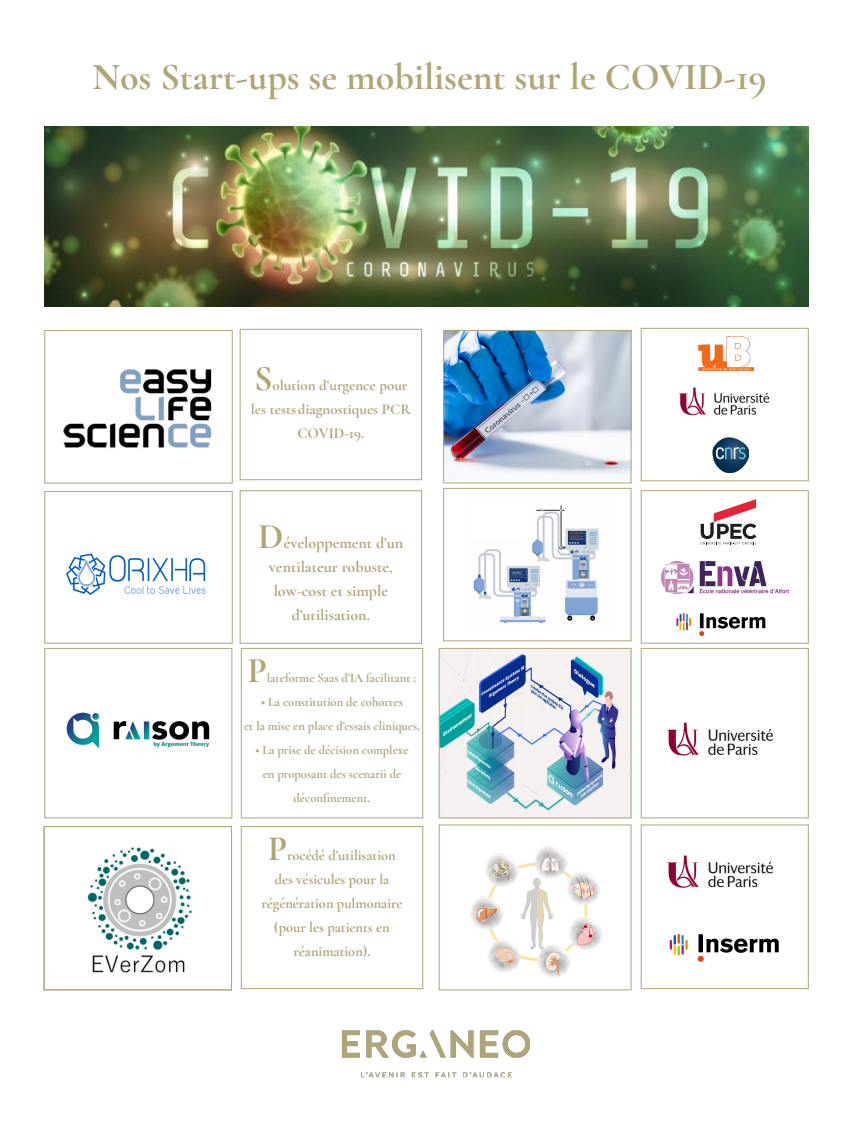
<style>
.page{position:relative;width:851px;height:1134px;background:#fff}
.page>*{position:absolute;margin:0;border:0;box-sizing:border-box;transform-origin:0 0}
.t1{font:700 38px "Cormorant Garamond";color:#afa577}
.t2{font:700 36px "Cormorant Garamond";color:#afa577}
.t3{font:700 36px "Cormorant Garamond";color:#afa577;scale:.96 1}
.t4{font:700 35.6px "Cormorant Garamond";color:#afa577}
.t5{font:700 16px/24px "Cormorant Garamond";color:#afa577}
.t6{font:700 15px "Cormorant Garamond";color:#afa577}
.t7{font:700 14.9px/24px "Cormorant Garamond";color:#afa577;text-align:center}
.t8{font:700 13px/24px "Cormorant Garamond";color:#afa577;text-align:center;scale:.96 1}
.s1{font-size:14px}
</style>
<div class="page">
<img style="left:45px;top:127px;width:763px;height:180px">
<img style="left:341px;top:1030px;width:190px;height:48px">
<img style="left:445px;top:332px;width:184px;height:143px">
<img style="left:441px;top:650px;width:188px;height:166px">
<img style="left:66px;top:712px;width:144px;height:36px">
<img style="left:87px;top:847px;width:105px;height:126px">
<img style="left:470px;top:847px;width:132px;height:130px">
<div style="left:439px;top:825px;width:192px;height:165px;border:1px solid #afa577"></div>
<img style="left:63px;top:369px;width:149px;height:79px">
<div style="left:45px;top:648px;width:187px;height:170px;border:1px solid #afa577"></div>
<div style="left:44px;top:826px;width:187px;height:164px;border:1px solid #afa577"></div>
<div style="left:241px;top:826px;width:182px;height:163px;border:1px solid #afa577"></div>
<div style="left:443px;top:330px;width:188px;height:153px;border:1px solid #afa577"></div>
<div style="left:443px;top:488px;width:188px;height:153px;border:1px solid #afa577"></div>
<div style="left:439px;top:648px;width:192px;height:170px;border:1px solid #afa577"></div>
<div style="left:241px;top:648px;width:182px;height:170px;border:1px solid #afa577"></div>
<div style="left:240px;top:329px;width:181px;height:151px;border:1px solid #afa577"></div>
<div style="left:641px;top:328px;width:167px;height:153px;border:1px solid #afa577"></div>
<img style="left:661px;top:561px;width:127px;height:32px">
<div style="left:641px;top:490px;width:167px;height:153px;border:1px solid #afa577"></div>
<div style="left:641px;top:648px;width:167px;height:170px;border:1px solid #afa577"></div>
<img style="left:669px;top:934px;width:110px;height:28px">
<div style="left:641px;top:825px;width:167px;height:164px;border:1px solid #afa577"></div>
<img style="left:679px;top:387px;width:91px;height:29px">
<img style="left:712px;top:437px;width:36px;height:36px">
<img style="left:667px;top:722px;width:106px;height:34px">
<img style="left:667px;top:855px;width:106px;height:33px">
<img style="left:698px;top:336px;width:55px;height:34px">
<img style="left:66px;top:553px;width:140px;height:42px">
<img style="left:473px;top:505px;width:126px;height:119px">
<img style="left:676px;top:613px;width:90px;height:23px">
<svg style="left:700px;top:499px;width:56px;height:45px"></svg>
<p class="t1" style="left:92px;top:53px;width:675px">Nos Start-ups se mobilisent sur le COVID-19</p>
<p class="t2" style="left:254px;top:356px;width:20px">S</p>
<p class="t6" style="left:272px;top:376px;width:136px">olution d’urgence pour</p>
<p class="t6" style="left:251px;top:400px;width:161px">les tests diagnostiques PCR</p>
<p class="t6" style="left:297px;top:424px;width:68px">COVID-19.</p>
<p class="t2" style="left:258px;top:514px;width:27px">D</p>
<p class="t5" style="left:269px;top:531px;width:136px;text-indent:15px">éveloppement d’un ventilateur robuste,</p>
<p class="t5" style="left:273px;top:579px;width:116px;text-align:center">low-cost et simple d’utilisation.</p>
<p class="t3" style="left:248px;top:648px;width:21px">P</p>
<p class="t8" style="left:267px;top:665px;width:157px">lateforme Saas d’IA facilitant :</p>
<p class="t8" style="left:261px;top:689px;width:149px">• La constitution de cohortes</p>
<p class="t8" style="left:244px;top:713px;width:185px">et la mise en place d’essais cliniques.</p>
<p class="t8" style="left:255px;top:737px;width:161px">• La prise de décision complexe en proposant des scenarii de déconfinement<span class="s1">.</span></p>
<p class="t4" style="left:268px;top:826px;width:21px">P</p>
<p class="t7" style="left:287px;top:843px;width:110px">rocédé d’utilisation</p>
<p class="t7" style="left:261px;top:867px;width:142px">des vésicules pour la régénération pulmonaire</p>
<p class="t7" style="left:274px;top:915px;width:117px">(pour les patients en réanimation).</p>
</div>
